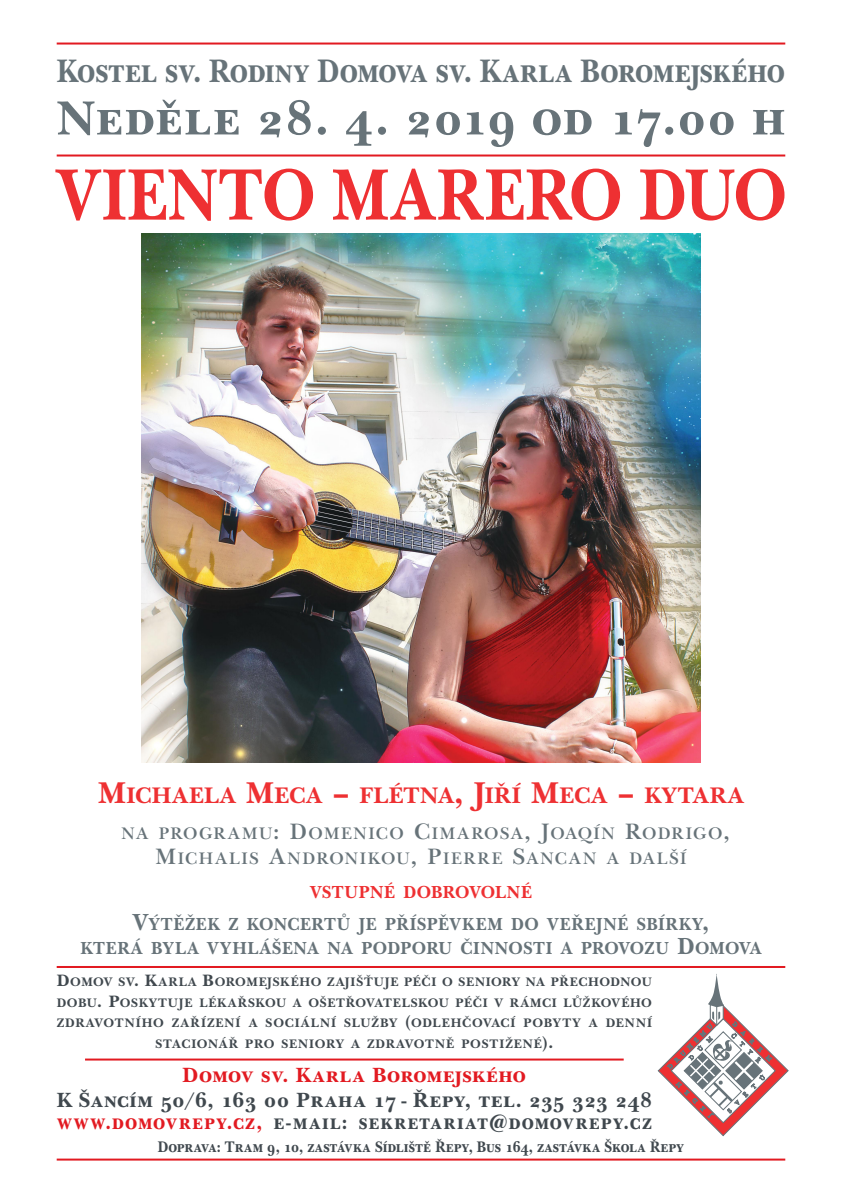
<style>
.page{position:relative;width:842px;height:1191px;background:#fff}
.page>*{position:absolute;margin:0;border:0;box-sizing:border-box;transform-origin:0 0}
.t1{font:700 75px "New Baskervil Itc TOT";color:#ee3032;scale:.85 1}
.t2{font:50px "New Baskerville CE Bold SC";letter-spacing:.01em;color:#677379}
.t3{font:34px "New Baskerville CE Bold SC";letter-spacing:-.015em;color:#677379;scale:.88 1}
.t4{font:700 23.2px "New Baskervil Itc TOT";letter-spacing:.02em;color:#ee3032}
.t5{font:21.5px "New Baskerville CE Bold SC";letter-spacing:.035em;color:#40484e;scale:.93 1}
.t6{font:21.5px "New Baskerville CE Bold SC";letter-spacing:.015em;color:#40484e}
.t7{font:21.5px "New Baskerville CE Bold SC";letter-spacing:.01em;color:#e21a21}
.Normální{font:700 18px "New Baskervil Itc TOT";letter-spacing:.02em;color:#677379;scale:.95 1}
.Normální-2{font:700 18px "New Baskervil Itc TOT";letter-spacing:.04em;color:#677379;scale:.95 1}
.TEXT{font:700 18px "New Baskervil Itc TOT";letter-spacing:.015em;color:#ee3032;scale:.95 1}
.t8{font:17.2px/25px "New Baskervil Itc TOT Sem Bol";letter-spacing:.09em;color:#677379;text-align:center}
.t9{font:16px "New Baskerville CE Bold SC";letter-spacing:-.01em;color:#40484e;scale:.9 1}
.t10{font:700 12.8px "New Baskervil Itc TOT";letter-spacing:.06em;color:#40484e}
.t11{font:700 12.8px "New Baskervil Itc TOT";letter-spacing:.04em;color:#40484e}
.s1{font-size:31px}
.s2{font-size:23px}
.s3{font-size:24px}
.s4{font-size:17px}
.s5{color:#e21a21}
</style>
<div class="page">
<svg style="left:657px;top:974px;width:132px;height:162px"></svg>
<img style="left:142px;top:234px;width:558px;height:529px">
<hr style="left:85px;top:1058px;width:539px;height:2px;background:#e21a21">
<hr style="left:57px;top:1158px;width:728px;height:2px;background:#e21a21">
<hr style="left:57px;top:966px;width:728px;height:2px;background:#e21a21">
<hr style="left:57px;top:154px;width:728px;height:2px;background:#e21a21">
<hr style="left:57px;top:43px;width:728px;height:2px;background:#e21a21">
<p class="t3" style="left:57px;top:54px;width:829px">Kostel sv. Rodiny Domova sv. Karla Boromejského</p>
<p class="t2" style="left:57px;top:92px;width:730px">Nedûle 28. 4. 2019 od 17.00 h</p>
<p class="t1" style="left:57px;top:151px;width:52px">VIENTO</p>
<p class="t1" style="left:332px;top:151px;width:125px">MARERO</p>
<p class="t1" style="left:639px;top:151px;width:114px">DUO</p>
<p class="t4" style="left:98px;top:781px;width:647px"><span class="s1">M</span>ICHAELA <span class="s1">M</span>ECA <span class="s1">–</span> FLÉTNA<span class="s1">, J</span>IŘÍ <span class="s1">M</span>ECA <span class="s1">–</span> KYTARA</p>
<p class="t8" style="left:122px;top:821px;width:609px">NA PROGRAMU<span class="s2">: D</span>OMENICO <span class="s2">C</span>IMAROSA<span class="s2">, J</span>OAQÍN <span class="s2">R</span>ODRIGO<span class="s2">,<br>M</span>ICHALIS <span class="s2">A</span>NDRONIKOU<span class="s2">, P</span>IERRE <span class="s2">S</span>ANCAN A DALŠÍ</p>
<p class="TEXT" style="left:310px;top:881px;width:235px">VSTUPNÉ DOBROVOLNÉ</p>
<p class="Normální-2" style="left:133px;top:913px;width:608px"><span class="s3">V</span>ÝTĚŽEK Z KONCERTŮ JE PŘÍSPĚVKEM DO VEŘEJNÉ SBÍRKY<span class="s3">,</span></p>
<p class="Normální" style="left:80px;top:937px;width:718px">KTERÁ BYLA VYHLÁŠENA NA PODPORU ČINNOSTI A PROVOZU <span class="s3">D</span>OMOVA</p>
<p class="t11" style="left:57px;top:974px;width:597px"><span class="s4">D</span>OMOV SV<span class="s4">. K</span>ARLA <span class="s4">B</span>OROMEJSKÉHO ZAJIŠŤUJE PÉČI O SENIORY NA PŘECHODNOU</p>
<p class="t10" style="left:57px;top:995px;width:597px">DOBU<span class="s4">. P</span>OSKYTUJE LÉKAŘSKOU A OŠETŘOVATELSKOU PÉČI V RÁMCI LŮŽKOVÉHO</p>
<p class="t10" style="left:57px;top:1015px;width:597px">ZDRAVOTNÍHO ZAŘÍZENÍ A SOCIÁLNÍ SLUŽBY <span class="s4">(</span>ODLEHČOVACÍ POBYTY A DENNÍ</p>
<p class="t10" style="left:155px;top:1036px;width:399px">STACIONÁŘ PRO SENIORY A ZDRAVOTNĚ POSTIŽENÉ<span class="s4">).</span></p>
<p class="t7" style="left:183px;top:1064px;width:345px">Domov sv. Karla Boromejského</p>
<p class="t6" style="left:57px;top:1089px;width:597px">K ·ancím 50/6, 163 00 Praha 17 - ¤epy, tel. 235 323 248</p>
<p class="t5" style="left:57px;top:1111px;width:642px"><span class="s5">www.domovrepy.cz,</span> e-mail: sekretariat@domovrepy.cz</p>
<p class="t9" style="left:158px;top:1138px;width:587px">Doprava: Tram 9, 10, zastávka Sídli‰tû ¤epy, Bus 164, zastávka ·kola ¤epy</p>
</div>
